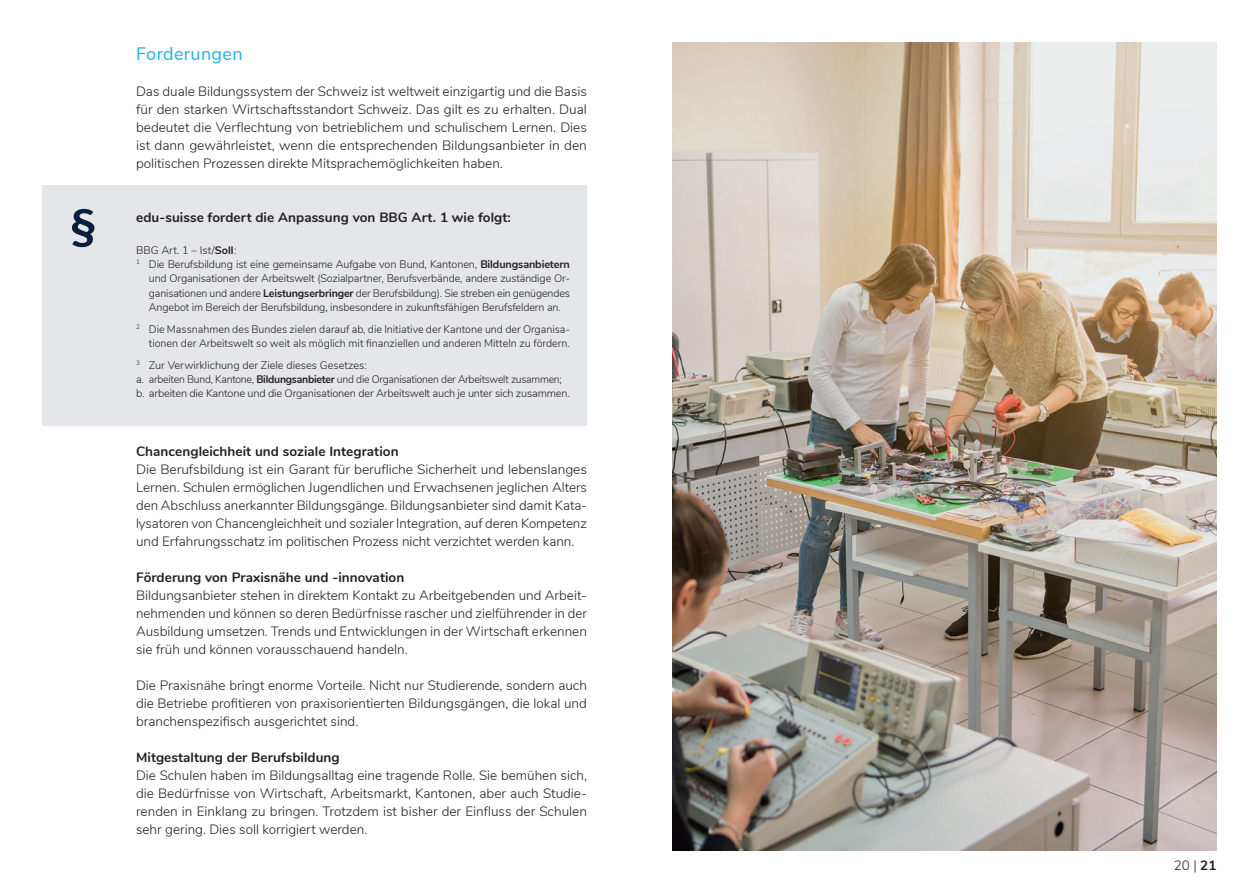
<style>
.page{position:relative;width:1259px;height:893px;background:#fff}
.page>*{position:absolute;margin:0;border:0;box-sizing:border-box;transform-origin:0 0}
.H2_Titel{font:18px "Nunito";letter-spacing:.02em;color:#1fb0e6}
._05_Grundtext{font:300 13.5px/18px "Nunito";color:#231f20;text-align:justify}
.H3_Untertitel{font:700 13.5px "Nunito";letter-spacing:.005em;color:#231f20}
._06_Boxtext{font:300 10.95px/14.2px "Nunito";letter-spacing:-.01em;color:#231f20;text-align:justify}
.s1{font-weight:700}
</style>
<div class="page">
<div style="left:43px;top:186px;width:544px;height:240px;background:#e5e6ea"></div>
<img style="left:672px;top:43px;width:544px;height:807px">
<svg style="left:72px;top:209px;width:22px;height:38px"></svg>
<p class="H2_Titel" style="left:136px;top:40px;width:108px">Forderungen</p>
<p class="_05_Grundtext" style="left:136px;top:81px;width:452px">Das duale Bildungssystem der Schweiz ist weltweit einzigartig und die Basis für den starken Wirtschaftsstandort Schweiz. Das gilt es zu erhalten. Dual bedeutet die Verflechtung von betrieblichem und schulischem Lernen. Dies ist dann gewährleistet, wenn die entsprechenden Bildungsanbieter in den politischen Prozessen direkte Mitsprachemöglichkeiten haben.</p>
<p class="H3_Untertitel" style="left:136px;top:207px;width:376px">edu-suisse fordert die Anpassung von BBG Art. 1 wie folgt:</p>
<p class="_06_Boxtext" style="left:136px;top:242px;width:102px">BBG Art. 1 – Ist/<span class="s1">Soll</span>:</p>
<p class="_06_Boxtext" style="left:149px;top:256px;width:422px;text-indent:-13px"><sup>1</sup> Die Berufsbildung ist eine gemeinsame Aufgabe von Bund, Kantonen, <span class="s1">Bildungsanbietern </span>und Organisationen der Arbeitswelt (Sozialpartner, Berufsverbände, andere zuständige Or&shy;ganisationen und andere <span class="s1">Leistungserbringer</span> der Berufsbildung). Sie streben ein genügendes Angebot im Bereich der Berufsbildung, insbesondere in zukunftsfähigen Berufsfeldern an.</p>
<p class="_06_Boxtext" style="left:136px;top:321px;width:435px;text-align:right"><sup>2</sup> Die Massnahmen des Bundes zielen darauf ab, die Initiative der Kantone und der Organisa&shy;tionen der Arbeitswelt so weit als möglich mit finanziellen und anderen Mitteln zu fördern.</p>
<p class="_06_Boxtext" style="left:136px;top:357px;width:232px"><sup>3</sup> Zur Verwirklichung der Ziele dieses Gesetzes:</p>
<p class="_06_Boxtext" style="left:136px;top:371px;width:427px">a. arbeiten Bund, Kantone, <span class="s1">Bildungsanbieter</span> und die Organisationen der Arbeitswelt zusammen;</p>
<p class="_06_Boxtext" style="left:136px;top:385px;width:435px">b. arbeiten die Kantone und die Organisationen der Arbeitswelt auch je unter sich zusammen.</p>
<p class="H3_Untertitel" style="left:136px;top:441px;width:264px">Chancengleichheit und soziale Integration</p>
<p class="_05_Grundtext" style="left:136px;top:459px;width:452px">Die Berufsbildung ist ein Garant für berufliche Sicherheit und lebenslanges Lernen. Schulen ermöglichen Jugendlichen und Erwachsenen jeglichen Alters den Abschluss anerkannter Bildungsgänge. Bildungsanbieter sind damit Kata&shy;lysatoren von Chancengleichheit und sozialer Integration, auf deren Kompetenz und Erfahrungsschatz im politischen Prozess nicht verzichtet werden kann.</p>
<p class="H3_Untertitel" style="left:136px;top:567px;width:270px">Förderung von Praxisnähe und -innovation</p>
<p class="_05_Grundtext" style="left:136px;top:585px;width:452px">Bildungsanbieter stehen in direktem Kontakt zu Arbeitgebenden und Arbeit&shy;nehmenden und können so deren Bedürfnisse rascher und zielführender in der Ausbildung umsetzen. Trends und Entwicklungen in der Wirtschaft erkennen sie früh und können vorausschauend handeln.</p>
<p class="_05_Grundtext" style="left:136px;top:675px;width:452px">Die Praxisnähe bringt enorme Vorteile. Nicht nur Studierende, sondern auch die Betriebe profitieren von praxisorientierten Bildungsgängen, die lokal und branchenspezifisch ausgerichtet sind.</p>
<p class="H3_Untertitel" style="left:136px;top:747px;width:205px">Mitgestaltung der Berufsbildung</p>
<p class="_05_Grundtext" style="left:136px;top:765px;width:452px">Die Schulen haben im Bildungsalltag eine tragende Rolle. Sie bemühen sich, die Bedürfnisse von Wirtschaft, Arbeitsmarkt, Kantonen, aber auch Studie&shy;renden in Einklang zu bringen. Trotzdem ist bisher der Einfluss der Schulen sehr gering. Dies soll korrigiert werden.</p>
<p class="_05_Grundtext" style="left:1173px;top:856px;width:44px">20 | <span class="s1">21</span></p>
</div>
